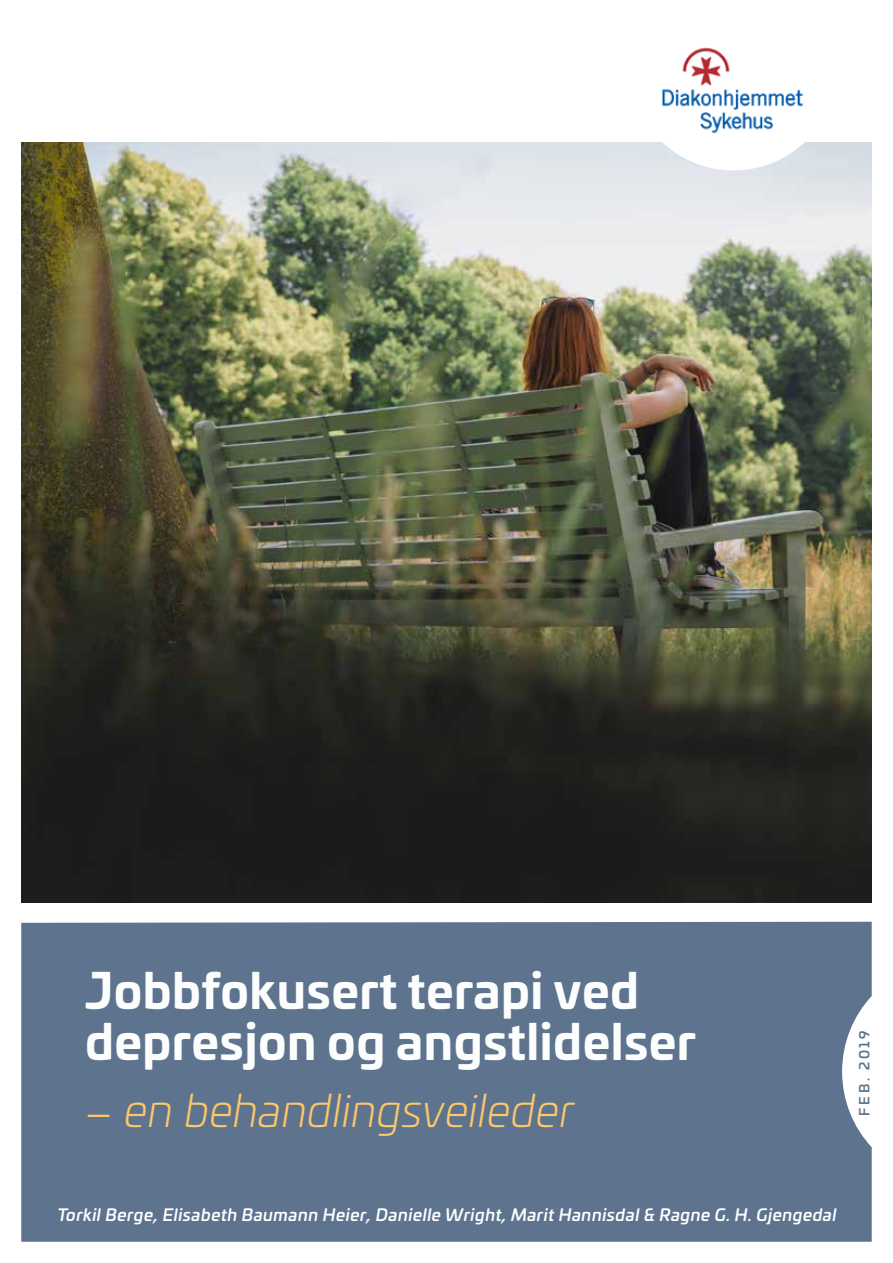
<style>
.page{position:relative;width:893px;height:1263px;background:#fff}
.page>*{position:absolute;margin:0;border:0;box-sizing:border-box;transform-origin:0 0}
.t1{font:700 48px/51px "Univia Pro";letter-spacing:.01em;color:#fcfdfd}
.t2{font:italic 300 45px "Univia Pro";color:#fec769}
.t3{font:italic 500 16.5px "Univia Pro";letter-spacing:.03em;color:#fff}
.t4{font:500 13.5px "Univia Pro";letter-spacing:.19em;color:#5d738e}
</style>
<div class="page">
<img style="left:21px;top:142px;width:851px;height:760px">
<div style="left:21px;top:922px;width:851px;height:320px;background:#5d738e"></div>
<svg style="left:629px;top:142px;width:209px;height:28px"></svg>
<img style="left:652px;top:47px;width:168px;height:104px">
<p class="t1" style="left:85px;top:962px;width:613px">Jobbfokusert terapi ved depresjon og angstlidelser</p>
<p class="t2" style="left:85px;top:1079px;width:491px">– en behandlingsveileder</p>
<p class="t4" style="left:854px;top:1115px;width:86px;rotate:-90deg">FEB. 2019</p>
<p class="t3" style="left:57px;top:1202px;width:781px">Torkil Berge, Elisabeth Baumann Heier, Danielle Wright, Marit Hannisdal &amp; Ragne G. H. Gjengedal</p>
</div>
